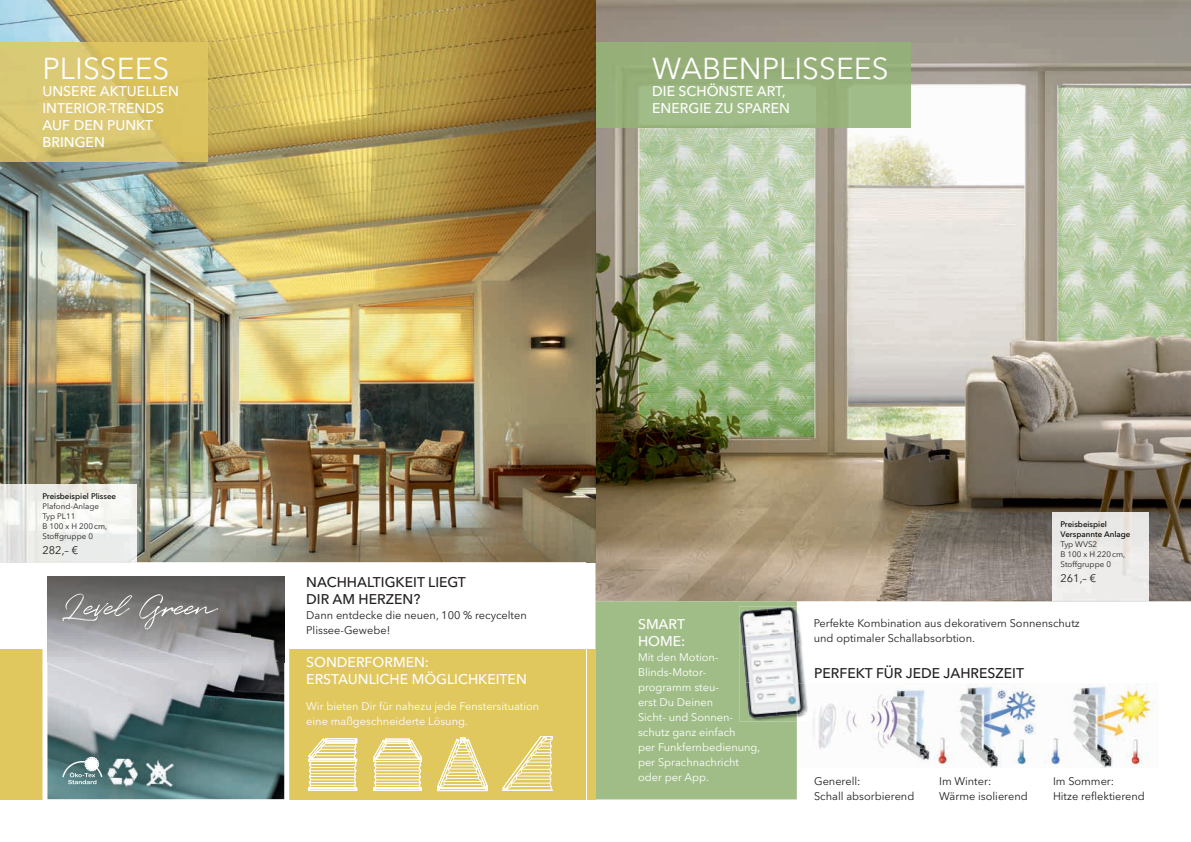
<style>
.page{position:relative;width:1191px;height:842px;background:#fff}
.page>*{position:absolute;margin:0;border:0;box-sizing:border-box;transform-origin:0 0}
.t1{font:30px "Avenir Next LT Pro";color:#fff}
.t2{font:500 14px/17px "Avenir Next LT Pro";color:#fff}
.t3{font:500 14px/17px "Avenir Next LT Pro";color:#231f20}
.t4{font:11px/15px "Avenir Next LT Pro";color:#231f20}
.t5{font:11px/15px "Avenir Next LT Pro";color:#fff}
.t6{font:8px/10px "Avenir Next LT Pro";color:#231f20}
.t7{font:500 8px/10px "Avenir Next LT Pro";color:#000}
</style>
<div class="page">
<div style="left:0;top:649px;width:595px;height:150px;background:#e0c75e"></div>
<svg style="left:43px;top:576px;width:246px;height:224px;background:#7f9396"></svg>
<img style="left:143px;top:756px;width:32px;height:33px">
<img style="left:107px;top:756px;width:32px;height:32px">
<svg style="left:62px;top:757px;width:40px;height:27px"></svg>
<img style="left:47px;top:576px;width:237px;height:86px">
<img style="left:0;top:0;width:587px;height:562px">
<img style="left:0;top:43px;width:208px;height:119px">
<img style="left:0;top:485px;width:136px;height:77px">
<svg style="left:62px;top:594px;width:156px;height:35px;background:#8a8988"></svg>
<svg style="left:502px;top:736px;width:51px;height:55px"></svg>
<div style="left:308px;top:788px;width:49px;height:3px;border:1px solid #fff"></div>
<svg style="left:308px;top:738px;width:49px;height:52px"></svg>
<div style="left:373px;top:788px;width:49px;height:3px;border:1px solid #fff"></div>
<svg style="left:373px;top:739px;width:49px;height:51px"></svg>
<svg style="left:437px;top:737px;width:51px;height:54px"></svg>
<img style="left:595px;top:0;width:596px;height:601px">
<img style="left:1052px;top:513px;width:96px;height:88px">
<img style="left:813px;top:688px;width:118px;height:73px">
<img style="left:933px;top:683px;width:225px;height:85px">
<img style="left:595px;top:43px;width:316px;height:85px">
<img style="left:587px;top:0;width:8px;height:562px">
<img style="left:797px;top:612px;width:8px;height:71px">
<img style="left:797px;top:683px;width:11px;height:35px">
<div style="left:595px;top:601px;width:202px;height:198px;background:#a1bd87"></div>
<img style="left:797px;top:614px;width:6px;height:69px">
<img style="left:797px;top:683px;width:8px;height:31px">
<img style="left:739px;top:609px;width:28px;height:38px">
<img style="left:767px;top:606px;width:30px;height:38px">
<img style="left:742px;top:644px;width:28px;height:39px">
<img style="left:770px;top:642px;width:27px;height:38px">
<img style="left:746px;top:680px;width:31px;height:38px">
<img style="left:774px;top:678px;width:23px;height:38px">
<h1 class="t1" style="left:43px;top:51px;width:128px">PLISSEES</h1>
<p class="t2" style="left:43px;top:83px;width:138px">UNSERE AKTUELLEN<br>INTERIOR-TRENDS<br>AUF DEN PUNKT<br>BRINGEN</p>
<h1 class="t1" style="left:652px;top:51px;width:238px">WABENPLISSEES</h1>
<p class="t2" style="left:652px;top:83px;width:139px">DIE SCHÖNSTE ART,<br>ENERGIE ZU SPAREN</p>
<p class="t7" style="left:43px;top:491px;width:75px">Preisbeispiel Plissee</p>
<p class="t6" style="left:43px;top:502px;width:66px">Plafond-Anlage<br>Typ PL11<br>B 100 x H 200 cm,<br>Stoffgruppe 0</p>
<p class="t4" style="left:43px;top:543px;width:37px">282,– €</p>
<p class="t3" style="left:306px;top:574px;width:161px">NACHHALTIGKEIT LIEGT<br>DIR AM HERZEN?</p>
<p class="t4" style="left:306px;top:608px;width:222px">Dann entdecke die neuen, 100 % recycelten<br>Plissee-Gewebe!</p>
<p class="t2" style="left:306px;top:654px;width:222px">SONDERFORMEN:<br>ERSTAUNLICHE MÖGLICHKEITEN</p>
<p class="t5" style="left:306px;top:698px;width:234px">Wir bieten Dir für nahezu jede Fenstersituation eine maßgeschneiderte Lösung.</p>
<p class="t2" style="left:638px;top:615px;width:49px">SMART<br>HOME:</p>
<p class="t5" style="left:638px;top:649px;width:124px">Mit den Motion-<br>Blinds-Motor&shy;programm steu-<br>erst Du Deinen<br>Sicht- und Sonnen&shy;schutz ganz einfach<br>per Funkfernbedienung, per Sprachnachricht oder per App.</p>
<p class="t7" style="left:1060px;top:519px;width:71px">Preisbeispiel<br>Verspannte Anlage</p>
<p class="t6" style="left:1060px;top:539px;width:66px">Typ WVS2<br>B 100 x H 220 cm,<br>Stoffgruppe 0</p>
<p class="t4" style="left:1060px;top:571px;width:37px">261,– €</p>
<p class="t4" style="left:814px;top:616px;width:267px">Perfekte Kombination aus dekorativem Sonnenschutz und optimaler Schallabsorbtion.</p>
<p class="t3" style="left:814px;top:665px;width:211px">PERFEKT FÜR JEDE JAHRESZEIT</p>
<p class="t4" style="left:814px;top:773px;width:102px">Generell:<br>Schall absorbierend</p>
<p class="t4" style="left:939px;top:773px;width:90px">Im Winter:<br>Wärme isolierend</p>
<p class="t4" style="left:1053px;top:773px;width:93px">Im Sommer:<br>Hitze reflektierend</p>
</div>
